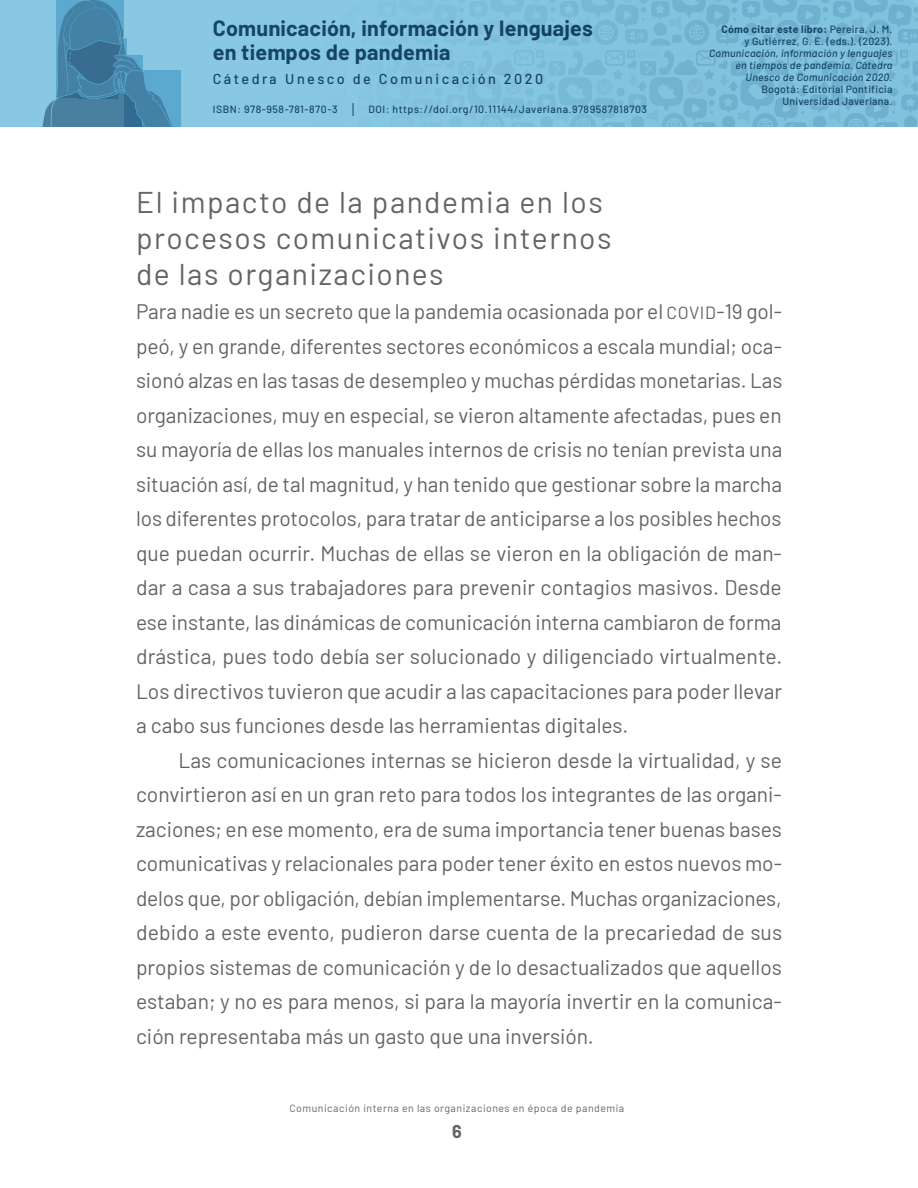
<style>
.page{position:relative;width:918px;height:1188px;background:#fff}
.page>*{position:absolute;margin:0;border:0;box-sizing:border-box;transform-origin:0 0}
.T2{font:30px/36px "Barlow";letter-spacing:.05em;color:#636466}
.t1{font:700 21.6px/23.4px "Barlow";letter-spacing:.01em;color:#164568}
.Primer{font:21px/34.5px "Barlow";color:#636466;text-align:justify}
.TEXTO{font:21px/34.5px "Barlow";color:#636466;text-align:justify}
.t2{font:700 18px "Barlow";color:#636466}
.t3{font:500 14.4px "Barlow";letter-spacing:.175em;color:#164568}
.t4{font:italic 500 10.5px/12px "Barlow";letter-spacing:.025em;color:#164568;text-align:right}
.t5{font:500 10.5px "Barlow";letter-spacing:.05em;color:#164568}
.t6{font:500 10.5px/12px "Barlow";letter-spacing:.025em;color:#164568;text-align:right}
.t7{font:10.5px "Barlow";letter-spacing:.05em;color:#636466}
.s1{font-weight:700}
.s2{font-style:normal}
.s3{font-size:17.7px}
</style>
<div class="page">
<div style="left:0;top:0;width:918px;height:127px;background:#88c8e2"></div>
<svg style="left:42px;top:0;width:138px;height:127px"></svg>
<svg style="left:470px;top:0;width:448px;height:127px;fill:#7fc0db"></svg>
<p class="t1" style="left:213px;top:15px;width:382px">Comunicación, información y lenguajes en tiempos de pandemia</p>
<p class="t3" style="left:213px;top:68px;width:332px">Cátedra Unesco de Comunicación 2020</p>
<p class="t5" style="left:213px;top:102px;width:126px">ISBN: 978-958-781-870-3</p>
<p class="t5" style="left:369px;top:102px;width:280px">DOI: https://doi.org/10.11144/Javeriana.9789587818703</p>
<p class="t6" style="left:722px;top:22px;width:172px"><span class="s1">Cómo citar este libro:</span> Pereira, J. M. y Gutiérrez, G. E. (eds.). (2023).</p>
<p class="t4" style="left:709px;top:46px;width:185px">Comunicación, información y lenguajes en tiempos de pandemia. Cátedra<br>Unesco de Comunicación 2020<span class="s2">.<br>Bogotá: Editorial Pontificia<br>Universidad Javeriana.</span></p>
<p class="T2" style="left:136px;top:182px;width:477px">El impacto de la pandemia en los procesos comunicativos internos de las organizaciones</p>
<p class="Primer" style="left:136px;top:293px;width:648px">Para nadie es un secreto que la pandemia ocasionada por el <span class="s3">COVID</span>-19 gol&shy;peó, y en grande, diferentes sectores económicos a escala mundial; oca&shy;sionó alzas en las tasas de desempleo y muchas pérdidas monetarias. Las organizaciones, muy en especial, se vieron altamente afectadas, pues en su mayoría de ellas los manuales internos de crisis no tenían prevista una situación así, de tal magnitud, y han tenido que gestionar sobre la marcha los diferentes protocolos, para tratar de anticiparse a los posibles hechos que puedan ocurrir. Muchas de ellas se vieron en la obligación de man&shy;dar a casa a sus trabajadores para prevenir contagios masivos. Desde ese instante, las dinámicas de comunicación interna cambiaron de forma drástica, pues todo debía ser solucionado y diligenciado virtualmente.<br>Los directivos tuvieron que acudir a las capacitaciones para poder llevar a cabo sus funciones desde las herramientas digitales.</p>
<p class="TEXTO" style="left:136px;top:741px;width:648px;text-indent:43px">Las comunicaciones internas se hicieron desde la virtualidad, y se convirtieron así en un gran reto para todos los integrantes de las organi&shy;zaciones; en ese momento, era de suma importancia tener buenas bases comunicativas y relacionales para poder tener éxito en estos nuevos mo&shy;delos que, por obligación, debían implementarse. Muchas organizaciones, debido a este evento, pudieron darse cuenta de la precariedad de sus propios sistemas de comunicación y de lo desactualizados que aquellos estaban; y no es para menos, si para la mayoría invertir en la comunica&shy;ción representaba más un gasto que una inversión.</p>
<p class="t7" style="left:289px;top:1100px;width:336px">Comunicación interna en las organizaciones en época de pandemia</p>
<p class="t2" style="left:452px;top:1119px;width:11px">6</p>
</div>
